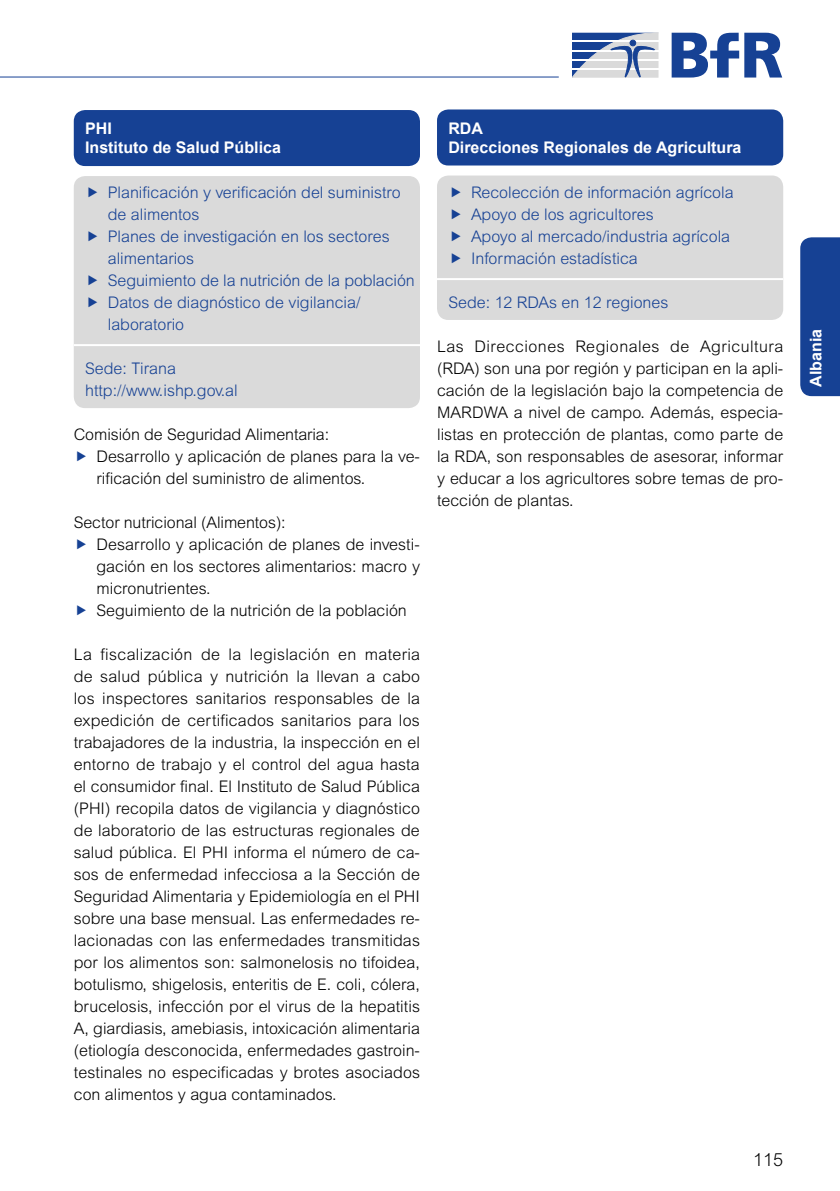
<style>
.page{position:relative;width:840px;height:1191px;background:#fff}
.page>*{position:absolute;margin:0;border:0;box-sizing:border-box;transform-origin:0 0}
.t1{font:300 18px "Arial MT Pro";color:#000}
.Fließtext{font:300 16px/22px "Arial MT Pro";color:#000;text-align:justify}
.Fließtext-2{font:300 16px/22px "Arial MT Pro";color:#164194}
.Blauer_Kasten_Übersc{font:700 16px "Arial";color:#fff}
</style>
<div class="page">
<svg style="left:572px;top:33px;width:86px;height:45px"></svg>
<svg style="left:744px;top:33px;width:37px;height:45px"></svg>
<svg style="left:671px;top:33px;width:67px;height:45px"></svg>
<hr style="left:0;top:77px;width:558px;height:1px;background:#164194">
<div style="left:800px;top:237px;width:39px;height:159px;background:#164194"></div>
<div style="left:74px;top:176px;width:346px;height:232px;background:#dadada;border-radius:11px"></div>
<hr style="left:74px;top:344px;width:346px;height:2px;background:#fff">
<div style="left:74px;top:110px;width:346px;height:56px;background:#164194;border-radius:11px"></div>
<div style="left:437px;top:175px;width:345px;height:145px;background:#dadada;border-radius:11px"></div>
<hr style="left:437px;top:278px;width:345px;height:2px;background:#fff">
<div style="left:437px;top:109px;width:345px;height:56px;background:#164194;border-radius:11px"></div>
<p class="Blauer_Kasten_Übersc" style="left:85px;top:118px;width:28px">PHI</p>
<p class="Blauer_Kasten_Übersc" style="left:85px;top:137px;width:197px">Instituto de Salud Pública</p>
<p class="Fließtext-2" style="left:108px;top:182px;width:294px">Planificación y verificación del suministro de alimentos</p>
<p class="Fließtext-2" style="left:108px;top:226px;width:283px">Planes de investigación en los sectores alimentarios</p>
<p class="Fließtext-2" style="left:108px;top:270px;width:308px">Seguimiento de la nutrición de la población</p>
<p class="Fließtext-2" style="left:108px;top:292px;width:254px">Datos de diagnóstico de vigilancia/ laboratorio</p>
<p class="Fließtext-2" style="left:85px;top:358px;width:92px">Sede: Tirana</p>
<p class="Fließtext-2" style="left:85px;top:380px;width:154px">http://www.ishp.gov.al</p>
<p class="Fließtext" style="left:74px;top:424px;width:257px">Comisión de Seguridad Alimentaria:</p>
<p class="Fließtext" style="left:96px;top:446px;width:325px">Desarrollo y aplicación de planes para la ve&shy;rificación del suministro de alimentos.</p>
<p class="Fließtext" style="left:74px;top:512px;width:213px">Sector nutricional (Alimentos):</p>
<p class="Fließtext" style="left:96px;top:534px;width:325px">Desarrollo y aplicación de planes de investi&shy;gación en los sectores alimentarios: macro y micronutrientes.</p>
<p class="Fließtext" style="left:96px;top:600px;width:312px">Seguimiento de la nutrición de la población</p>
<p class="Fließtext" style="left:74px;top:644px;width:348px">La fiscalización de la legislación en materia de salud pública y nutrición la llevan a cabo los inspectores sanitarios responsables de la expedición de certificados sanitarios para los trabajadores de la industria, la inspección en el entorno de trabajo y el control del agua hasta el consumidor final. El Instituto de Salud Pública (PHI) recopila datos de vigilancia y diagnóstico de laboratorio de las estructuras regionales de salud pública. El PHI informa el número de ca&shy;sos de enfermedad infecciosa a la Sección de Seguridad Alimentaria y Epidemiología en el PHI sobre una base mensual. Las enfermedades re&shy;lacionadas con las enfermedades transmitidas por los alimentos son: salmonelosis no tifoidea, botulismo, shigelosis, enteritis de E. coli, cólera, brucelosis, infección por el virus de la hepatitis A, giardiasis, amebiasis, intoxicación alimentaria (etiología desconocida, enfermedades gastroin&shy;testinales no especificadas y brotes asociados con alimentos y agua contaminados.</p>
<p class="Blauer_Kasten_Übersc" style="left:448px;top:117px;width:36px">RDA</p>
<p class="Blauer_Kasten_Übersc" style="left:448px;top:137px;width:294px">Direcciones Regionales de Agricultura</p>
<p class="Fließtext-2" style="left:471px;top:182px;width:264px">Recolección de información agrícola</p>
<p class="Fließtext-2" style="left:471px;top:204px;width:184px">Apoyo de los agricultores</p>
<p class="Fließtext-2" style="left:471px;top:226px;width:260px">Apoyo al mercado/industria agrícola</p>
<p class="Fließtext-2" style="left:471px;top:248px;width:168px">Información estadística</p>
<p class="Fließtext-2" style="left:448px;top:292px;width:221px">Sede: 12 RDAs en 12 regiones</p>
<p class="Fließtext" style="left:437px;top:336px;width:347px">Las Direcciones Regionales de Agricultura (RDA) son una por región y participan en la apli&shy;cación de la legislación bajo la competencia de MARDWA a nivel de campo. Además, especia&shy;listas en protección de plantas, como parte de la RDA, son responsables de asesorar, informar y educar a los agricultores sobre temas de pro&shy;tección de plantas.</p>
<p class="Blauer_Kasten_Übersc" style="left:804px;top:386px;width:59px;rotate:-90deg">Albania</p>
<p class="t1" style="left:752px;top:1149px;width:32px">115</p>
</div>
